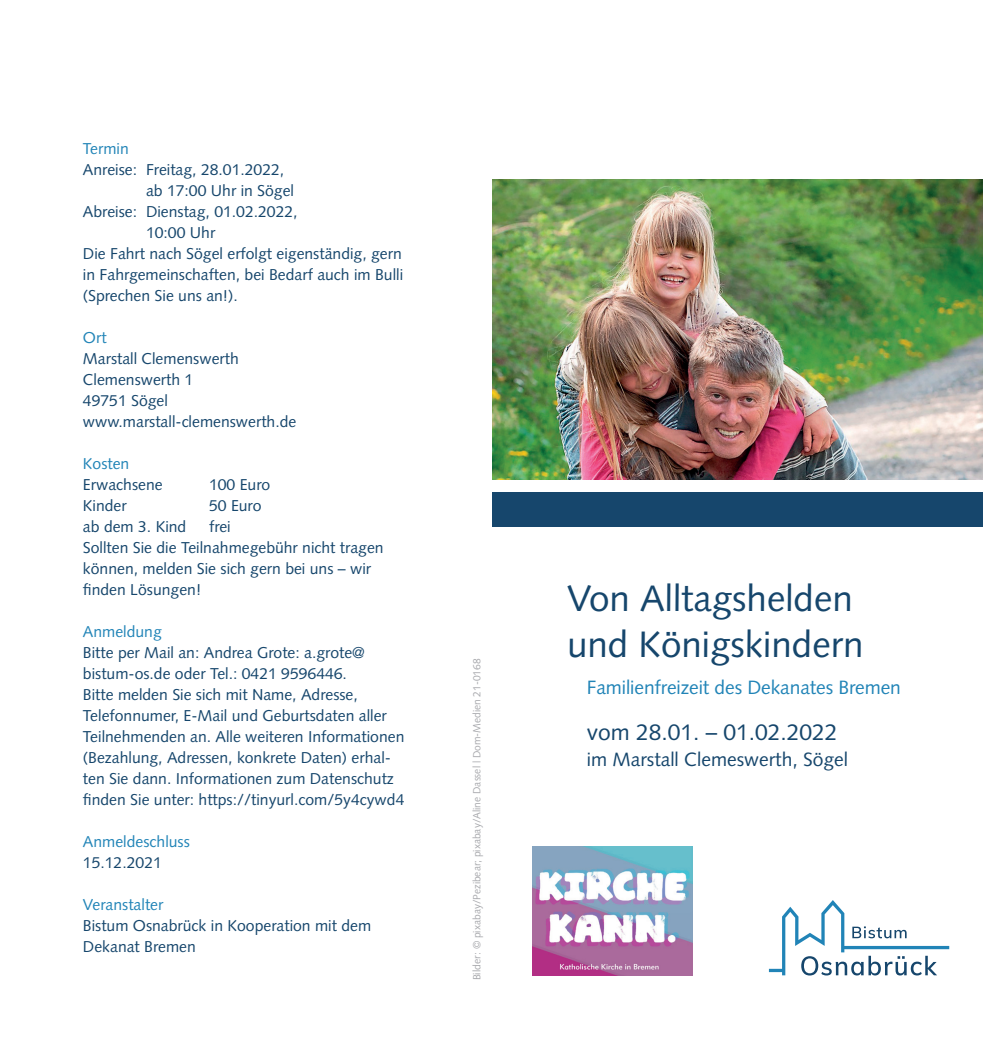
<style>
.page{position:relative;width:983px;height:1042px;background:#fff}
.page>*{position:absolute;margin:0;border:0;box-sizing:border-box;transform-origin:0 0}
.t1{font:36.75px/46.2px "Syntax LT Std";color:#16466c}
.t2{font:22.75px "Syntax LT Std";color:#16466c}
.t3{font:19.25px "Syntax LT Std";letter-spacing:-.005em;color:#2184b7}
.t4{font:19.25px "Syntax LT Std";color:#16466c}
.t5{font:15.75px/21px "Syntax LT Std";color:#16466c}
.t6{font:15.75px "Syntax LT Std";color:#2184b7}
.t7{font:10.5px "Syntax LT Std";color:#a8a9ad}
</style>
<div class="page">
<svg style="left:768px;top:900px;width:180px;height:75px"></svg>
<div style="left:492px;top:492px;width:490px;height:35px;background:#16466c"></div>
<img style="left:492px;top:179px;width:490px;height:300px">
<img style="left:532px;top:846px;width:160px;height:130px">
<p class="t6" style="left:83px;top:139px;width:47px">Termin</p>
<p class="t5" style="left:83px;top:159px;width:203px">Anreise: Freitag, 28.01.2022,</p>
<p class="t5" style="left:146px;top:180px;width:149px">ab 17:00 Uhr in Sögel</p>
<p class="t5" style="left:83px;top:201px;width:216px">Abreise: Dienstag, 01.02.2022,</p>
<p class="t5" style="left:146px;top:222px;width:71px">10:00 Uhr</p>
<p class="t5" style="left:83px;top:243px;width:320px">Die Fahrt nach Sögel erfolgt eigenständig, gern</p>
<p class="t5" style="left:83px;top:264px;width:321px">in Fahrgemeinschaften, bei Bedarf auch im Bulli</p>
<p class="t5" style="left:83px;top:285px;width:156px">(Sprechen Sie uns an!).</p>
<p class="t6" style="left:83px;top:328px;width:25px">Ort</p>
<p class="t5" style="left:83px;top:348px;width:215px">Marstall Clemenswerth<br>Clemenswerth 1<br>49751 Sögel www.marstall-clemenswerth.de</p>
<p class="t6" style="left:83px;top:454px;width:48px">Kosten</p>
<p class="t5" style="left:83px;top:474px;width:81px">Erwachsene</p>
<p class="t5" style="left:209px;top:474px;width:63px">100 Euro</p>
<p class="t5" style="left:83px;top:495px;width:45px">Kinder</p>
<p class="t5" style="left:209px;top:495px;width:54px">50 Euro</p>
<p class="t5" style="left:83px;top:516px;width:105px">ab dem 3. Kind</p>
<p class="t5" style="left:83px;top:516px;width:302px;text-indent:126px">frei<br>Sollten Sie die Teilnahmegebühr nicht tragen können, melden Sie sich gern bei uns – wir finden Lösungen!</p>
<p class="t6" style="left:83px;top:622px;width:80px">Anmeldung</p>
<p class="t5" style="left:83px;top:642px;width:323px">Bitte per Mail an: Andrea Grote: a.grote@ bistum-os.de oder Tel.: 0421 9596446.<br>Bitte melden Sie sich mit Name, Adresse, Telefonnumer, E-Mail und Geburtsdaten aller Teilnehmenden an. Alle weiteren Informationen (Bezahlung, Adressen, konkrete Daten) erhal&shy;ten Sie dann. Informationen zum Datenschutz finden Sie unter: https://tinyurl.com/5y4cywd4</p>
<p class="t6" style="left:83px;top:832px;width:108px">Anmeldeschluss</p>
<p class="t5" style="left:83px;top:852px;width:80px">15.12.2021</p>
<p class="t6" style="left:83px;top:895px;width:82px">Veranstalter</p>
<p class="t5" style="left:83px;top:915px;width:289px">Bistum Osnabrück in Kooperation mit dem<br>Dekanat Bremen</p>
<p class="t7" style="left:470px;top:980px;width:323px;rotate:-90deg">Bilder: © pixabay/Pezibear; pixabay/Aline Dassel | Dom-Medien 21-0168</p>
<h1 class="t1" style="left:567px;top:575px;width:298px">Von Alltagshelden und Königskindern</h1>
<p class="t3" style="left:586px;top:676px;width:315px">Familienfreizeit des Dekanates Bremen</p>
<h2 class="t2" style="left:586px;top:718px;width:252px">vom 28.01. – 01.02.2022</h2>
<p class="t4" style="left:586px;top:748px;width:262px">im Marstall Clemeswerth, Sögel</p>
</div>
